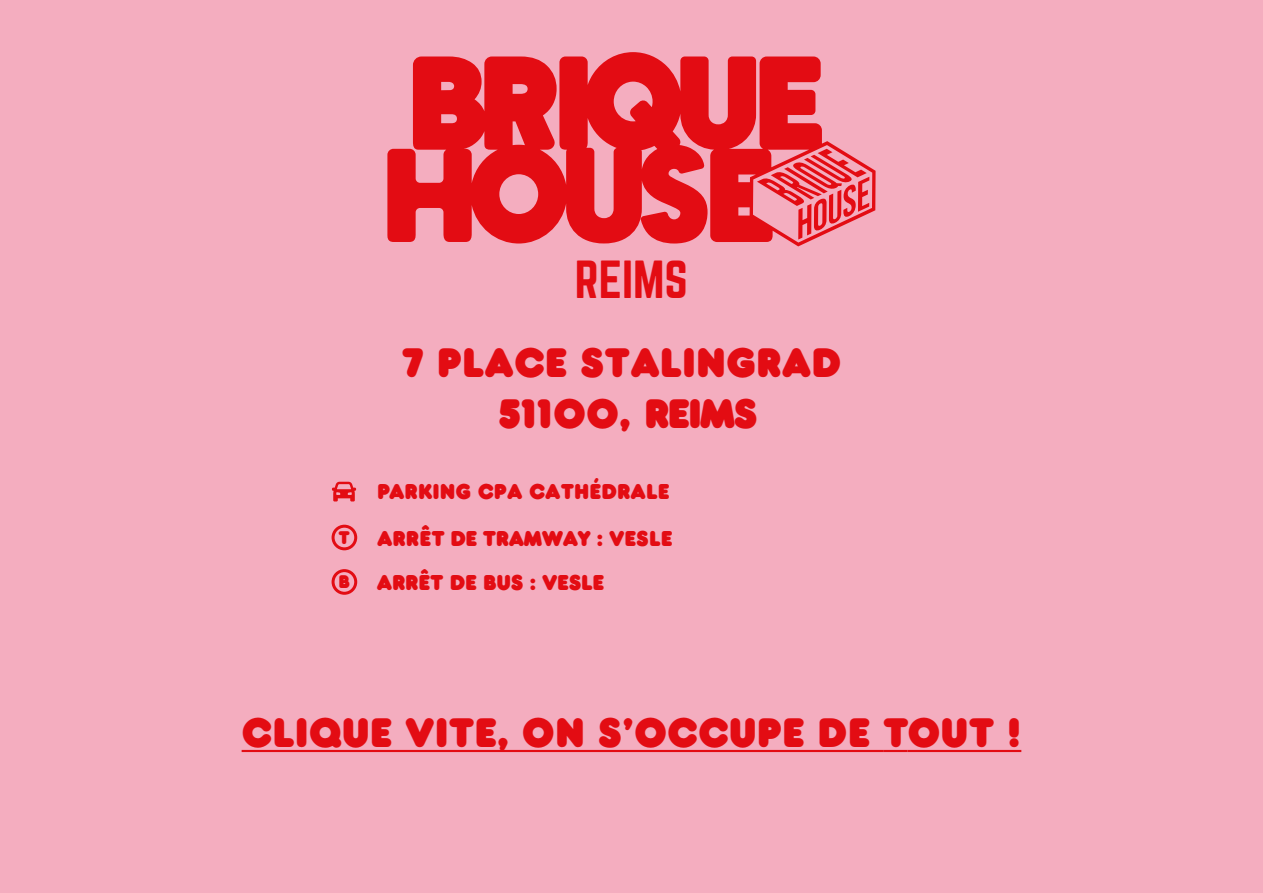
<style>
.page{position:relative;width:1263px;height:893px;background:#f4adbf}
.page>*{position:absolute;margin:0;border:0;box-sizing:border-box;transform-origin:0 0}
.t1{font:46.8px "Norwester";color:#e30c13}
.t2{font:43.05px/51.6px "Frankfurter W02";color:#e30c13;text-align:center}
.t3{font:22.5px/46.8px "Frankfurter W02";color:#e30c13}
.t4{font:19.2px "Frankfurter W02";color:#e30c13}
</style>
<div class="page">
<hr style="left:242px;top:750px;width:641px;height:2px;background:#e30c13">
<hr style="left:883px;top:750px;width:24px;height:2px;background:#e30c13">
<hr style="left:907px;top:750px;width:114px;height:2px;background:#e30c13">
<div style="left:332px;top:525px;width:25px;height:25px;border:3px solid #e30c13;border-radius:50%"></div>
<div style="left:332px;top:569px;width:25px;height:26px;border:3px solid #e30c13;border-radius:50%"></div>
<svg style="left:332px;top:482px;width:24px;height:19px"></svg>
<svg style="left:387px;top:52px;width:488px;height:194px;fill:#e30c13"></svg>
<svg style="left:757px;top:149px;width:112px;height:91px"></svg>
<h1 class="t1" style="left:575px;top:257px;width:115px">REIMS</h1>
<p class="t4" style="left:339px;top:526px;width:13px">T</p>
<p class="t4" style="left:339px;top:570px;width:13px">B</p>
<h2 class="t2" style="left:402px;top:337px;width:441px">7 PLACE STALINGRAD<br>51100, REIMS</h2>
<p class="t3" style="left:377px;top:468px;width:297px">PARKING CPA CATHÉDRALE<br>ARRÊT DE TRAMWAY : VESLE</p>
<p class="t3" style="left:377px;top:559px;width:229px">ARRÊT DE BUS : VESLE</p>
<h2 class="t2" style="left:242px;top:706px;width:781px">CLIQUE VITE, ON S’OCCUPE DE TOUT !</h2>
</div>
